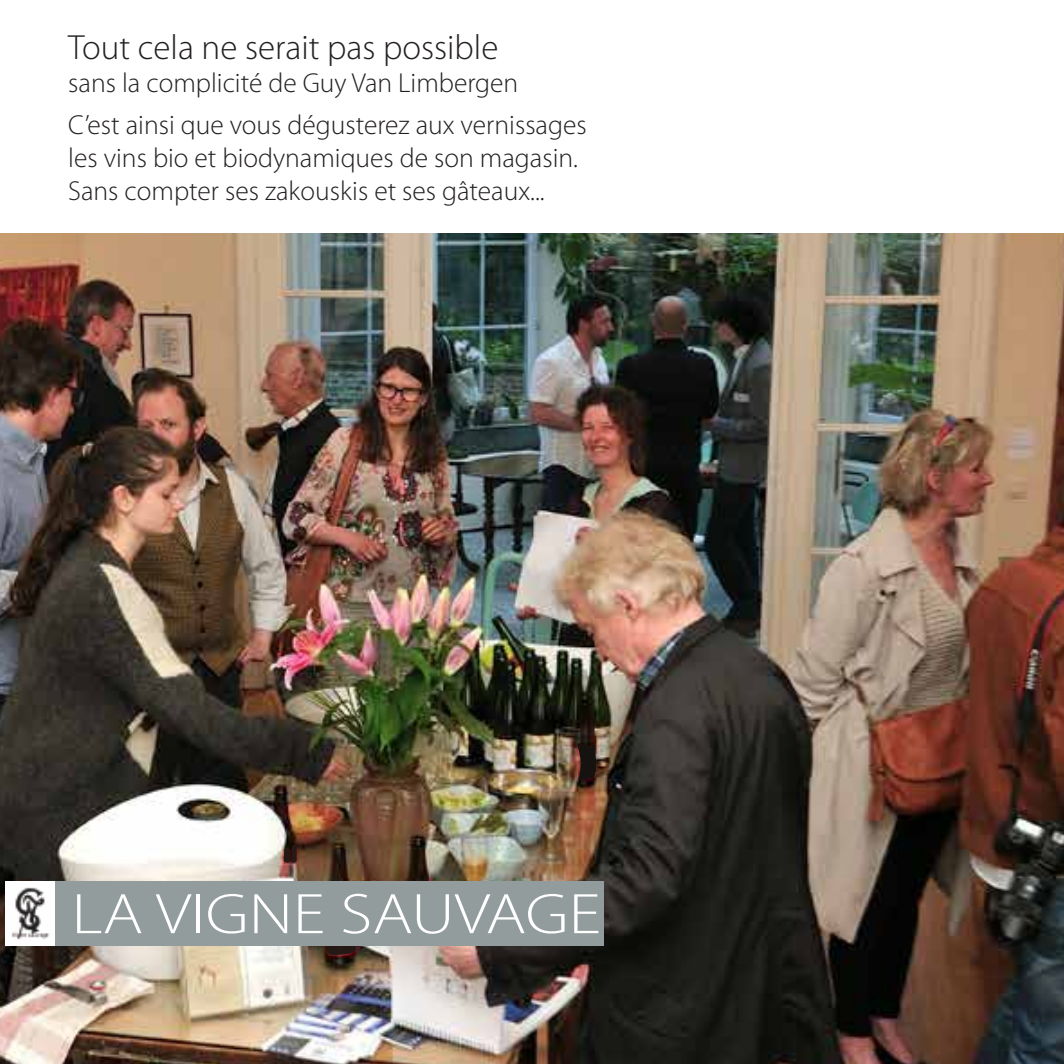
<style>
.page{position:relative;width:1064px;height:1064px;background:#fff}
.page>*{position:absolute;margin:0;border:0;box-sizing:border-box;transform-origin:0 0}
.t1{font:300 57.5px "Myriad Pro";color:#fff;scale:1.2 1}
.t2{font:300 35px "Myriad Pro";color:#231f20}
.t3{font:300 27.5px/42px "Myriad Pro";color:#231f20}
</style>
<div class="page">
<img style="left:0;top:233px;width:1063px;height:830px">
<svg style="left:576px;top:741px;width:20px;height:39px"></svg>
<div style="left:291px;top:843px;width:5px;height:20px;background:#241914;border-radius:3px"></div>
<svg style="left:283px;top:847px;width:9px;height:15px"></svg>
<svg style="left:325px;top:945px;width:32px;height:10px"></svg>
<svg style="left:423px;top:874px;width:5px;height:7px"></svg>
<div style="left:38px;top:881px;width:565px;height:64px;background:#939c9c"></div>
<img style="left:5px;top:881px;width:49px;height:64px">
<p class="t2" style="left:68px;top:28px;width:431px">Tout cela ne serait pas possible</p>
<p class="t3" style="left:68px;top:62px;width:519px">sans la complicité de Guy Van Limbergen<br>C’est ainsi que vous dégusterez aux vernissages</p>
<p class="t3" style="left:68px;top:141px;width:511px;line-height:33px">les vins bio et biodynamiques de son magasin.<br>Sans compter ses zakouskis et ses gâteaux...</p>
<h1 class="t1" style="left:71px;top:882px;width:442px">LA VIGNE SAUVAGE</h1>
</div>
